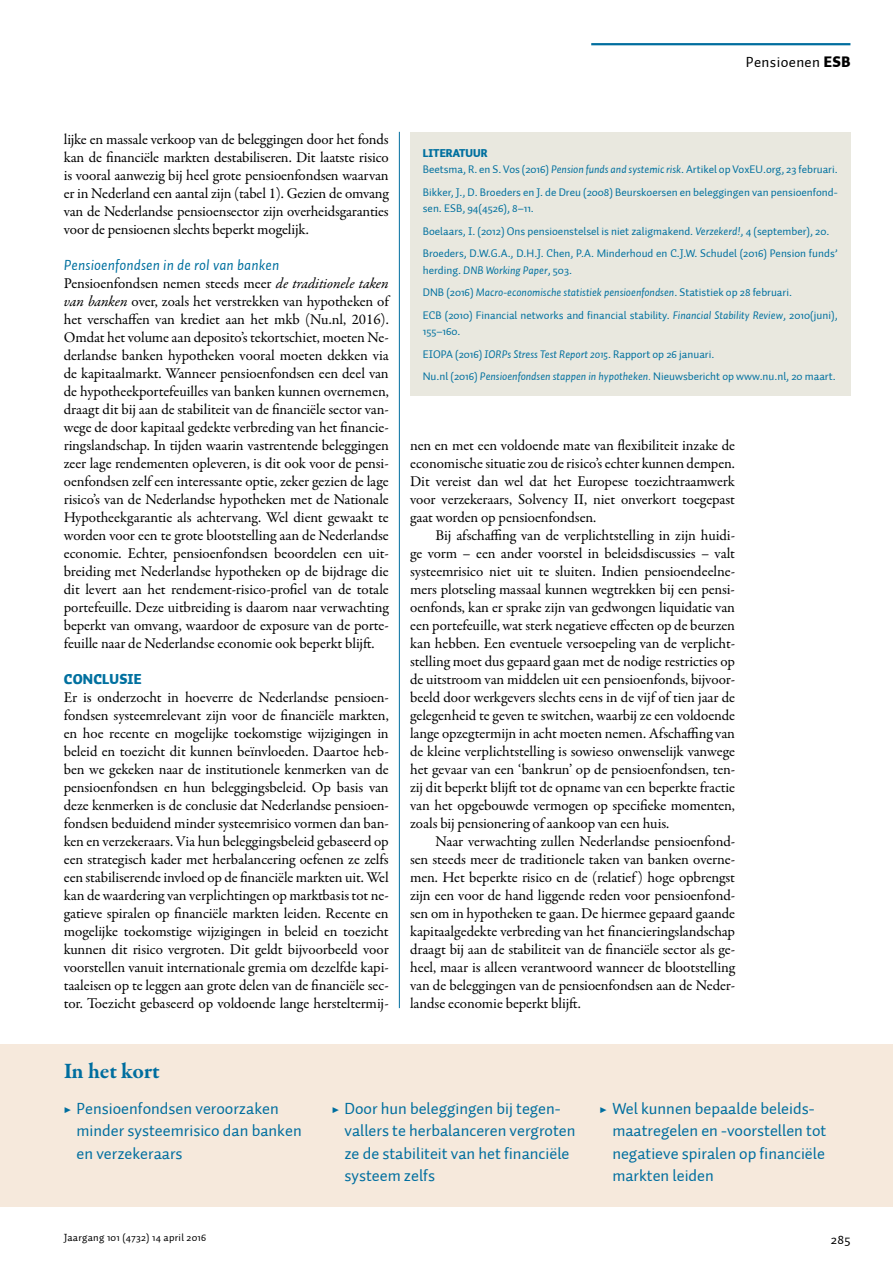
<style>
.page{position:relative;width:893px;height:1263px;background:#fff}
.page>*{position:absolute;margin:0;border:0;box-sizing:border-box;transform-origin:0 0}
.t1{font:700 22.5px "Garamond Premr Pro";letter-spacing:-.01em;color:#006e9f}
.t2{font:16.5px/22.5px "Auto 1";color:#006e9f}
.t3{font:15px/18px "Garamond Premr Pro";letter-spacing:-.005em;color:#000;text-align:justify}
.t4{font:italic 15px "Auto 1";letter-spacing:.01em;color:#00709f}
.t5{font:15px "Auto 1";letter-spacing:.025em;color:#000}
.t6{font:900 14.25px "Auto 1";letter-spacing:.01em;color:#00709f}
.t7{font:13.5px "Auto 1";color:#000}
.t8{font:11.25px/22.5px "Auto 1";color:#00709f}
.t9{font:10.5px "Auto 1";letter-spacing:.025em;color:#000}
.s1{font-weight:900}
.s2{font-style:italic}
.s3{font-family:"Garamond Premr Pro";font-weight:700}
</style>
<div class="page">
<hr style="left:591px;top:43px;width:259px;height:2px;background:#006e9f">
<hr style="left:399px;top:132px;width:1px;height:876px;background:#006e9f">
<div style="left:410px;top:133px;width:440px;height:263px;background:#e9e8df"></div>
<div style="left:0;top:1044px;width:893px;height:162px;background:#f6e9dc"></div>
<p class="t5" style="left:746px;top:53px;width:106px">Pensioenen <span class="s1">ESB</span></p>
<p class="t3" style="left:64px;top:131px;width:326px">lijke en massale verkoop van de beleggingen door het fonds kan de financiële markten destabiliseren. Dit laatste risico is vooral aanwezig bij heel grote pensioenfondsen waarvan er in Nederland een aantal zijn (tabel 1). Gezien de omvang van de Nederlandse pensioensector zijn overheidsgaranties voor de pensioenen slechts beperkt mogelijk.</p>
<p class="t4" style="left:64px;top:255px;width:217px">Pensioenfondsen in de rol van banken</p>
<p class="t3" style="left:64px;top:275px;width:327px">Pensioenfondsen nemen steeds meer <span class="s2">de traditionele taken van banken</span> over, zoals het verstrekken van hypotheken of het verschaffen van krediet aan het mkb (Nu.nl, 2016).<br>Omdat het volume aan deposito’s tekortschiet, moeten Ne&shy;derlandse banken hypotheken vooral moeten dekken via de kapitaalmarkt. Wanneer pensioenfondsen een deel van de hypotheekportefeuilles van banken kunnen overnemen, draagt dit bij aan de stabiliteit van de financiële sector van&shy;wege de door kapitaal gedekte verbreding van het financie&shy;ringslandschap. In tijden waarin vastrentende beleggingen zeer lage rendementen opleveren, is dit ook voor de pensi&shy;oenfondsen zelf een interessante optie, zeker gezien de lage risico’s van de Nederlandse hypotheken met de Nationale Hypotheekgarantie als achtervang. Wel dient gewaakt te worden voor een te grote blootstelling aan de Nederlandse economie. Echter, pensioenfondsen beoordelen een uit&shy;breiding met Nederlandse hypotheken op de bijdrage die dit levert aan het rendement-risico-profiel van de totale portefeuille. Deze uitbreiding is daarom naar verwachting beperkt van omvang, waardoor de exposure van de porte&shy;feuille naar de Nederlandse economie ook beperkt blijft.</p>
<p class="t6" style="left:64px;top:670px;width:79px">CONCLUSIE</p>
<p class="t3" style="left:64px;top:689px;width:327px">Er is onderzocht in hoeverre de Nederlandse pensioen&shy;fondsen systeemrelevant zijn voor de financiële markten, en hoe recente en mogelijke toekomstige wijzigingen in beleid en toezicht dit kunnen beïnvloeden. Daartoe heb&shy;ben we gekeken naar de institutionele kenmerken van de pensioenfondsen en hun beleggingsbeleid. Op basis van deze kenmerken is de conclusie dat Nederlandse pensioen&shy;fondsen beduidend minder systeemrisico vormen dan ban&shy;ken en verzekeraars. Via hun beleggingsbeleid gebaseerd op een strategisch kader met herbalancering oefenen ze zelfs een stabiliserende invloed op de financiële markten uit. Wel kan de waardering van verplichtingen op marktbasis tot ne&shy;gatieve spiralen op financiële markten leiden. Recente en mogelijke toekomstige wijzigingen in beleid en toezicht kunnen dit risico vergroten. Dit geldt bijvoorbeeld voor voorstellen vanuit internationale gremia om dezelfde kapi&shy;taaleisen op te leggen aan grote delen van de financiële sec&shy;tor. Toezicht gebaseerd op voldoende lange hersteltermij-</p>
<p class="t8" style="left:423px;top:145px;width:416px;line-height:16.5px"><span class="s1">LITERATUUR<br></span>Beetsma, R. en S. Vos (2016) <span class="s2">Pension funds and systemic risk</span>. Artikel op VoxEU.org, 23 februari.</p>
<p class="t8" style="left:423px;top:184px;width:416px;line-height:16.5px">Bikker, J., D. Broeders en J. de Dreu (2008) Beurskoersen en beleggingen van pensioenfond&shy;sen. ESB, 94(4526), 8–11.</p>
<p class="t8" style="left:423px;top:220px;width:416px">Boelaars, I. (2012) Ons pensioenstelsel is niet zaligmakend. <span class="s2">Verzekerd!</span>, 4 (september), 20.<br>Broeders, D.W.G.A., D.H.J. Chen, P.A. Minderhoud en C.J.W. Schudel (2016) Pension funds’</p>
<p class="t8" style="left:423px;top:259px;width:416px">herding. <span class="s2">DNB Working Paper</span>, 503.<br>DNB (2016) <span class="s2">Macro-economische statistiek pensioenfondsen</span>. Statistiek op 28 februari.<br>ECB (2010) Financial networks and financial stability. <span class="s2">Financial Stability Review</span>, 2010(juni),</p>
<p class="t8" style="left:423px;top:321px;width:414px">155–160.<br>EIOPA (2016) <span class="s2">IORPs Stress Test Report 2015</span>. Rapport op 26 januari.<br>Nu.nl (2016) <span class="s2">Pensioenfondsen stappen in hypotheken.</span> Nieuwsbericht op www.nu.nl, 20 maart.</p>
<p class="t3" style="left:410px;top:437px;width:327px">nen en met een voldoende mate van flexibiliteit inzake de economische situatie zou de risico’s echter kunnen dempen.<br>Dit vereist dan wel dat het Europese toezichtraamwerk voor verzekeraars, Solvency II, niet onverkort toegepast gaat worden op pensioenfondsen.</p>
<p class="t3" style="left:410px;top:527px;width:327px;text-indent:26px">Bij afschaffing van de verplichtstelling in zijn huidi&shy;ge vorm – een ander voorstel in beleidsdiscussies – valt systeemrisico niet uit te sluiten. Indien pensioendeelne&shy;mers plotseling massaal kunnen wegtrekken bij een pensi&shy;oenfonds, kan er sprake zijn van gedwongen liquidatie van een portefeuille, wat sterk negatieve effecten op de beurzen kan hebben. Een eventuele versoepeling van de verplicht&shy;stelling moet dus gepaard gaan met de nodige restricties op de uitstroom van middelen uit een pensioenfonds, bijvoor&shy;beeld door werkgevers slechts eens in de vijf of tien jaar de gelegenheid te geven te switchen, waarbij ze een voldoende lange opzegtermijn in acht moeten nemen. Afschaffing van de kleine verplichtstelling is sowieso onwenselijk vanwege het gevaar van een ‘bankrun’ op de pensioenfondsen, ten&shy;zij dit beperkt blijft tot de opname van een beperkte fractie van het opgebouwde vermogen op specifieke momenten, zoals bij pensionering of aankoop van een huis.</p>
<p class="t3" style="left:410px;top:833px;width:326px;text-indent:26px">Naar verwachting zullen Nederlandse pensioenfond&shy;sen steeds meer de traditionele taken van banken overne&shy;men. Het beperkte risico en de (relatief ) hoge opbrengst zijn een voor de hand liggende reden voor pensioenfond&shy;sen om in hypotheken te gaan. De hiermee gepaard gaande kapitaalgedekte verbreding van het financieringslandschap draagt bij aan de stabiliteit van de financiële sector als ge&shy;heel, maar is alleen verantwoord wanneer de blootstelling van de beleggingen van de pensioenfondsen aan de Neder&shy;landse economie beperkt blijft.</p>
<h1 class="t1" style="left:64px;top:1057px;width:98px">In het kort</h1>
<p class="t2" style="left:77px;top:1097px;width:227px;text-indent:-13px"><span class="s3">▶</span> Pensioenfondsen veroorzaken minder systeemrisico dan banken en verzekeraars</p>
<p class="t2" style="left:344px;top:1097px;width:233px;text-indent:-13px"><span class="s3">▶</span> Door hun beleggingen bij tegen&shy;vallers te herbalanceren vergroten ze de stabiliteit van het financiële systeem zelfs</p>
<p class="t2" style="left:612px;top:1097px;width:215px;text-indent:-13px"><span class="s3">▶</span> Wel kunnen bepaalde beleids&shy;maatregelen en -voorstellen tot negatieve spiralen op financiële markten leiden</p>
<p class="t9" style="left:64px;top:1231px;width:144px">Jaargang 101 (4732) 14 april 2016</p>
<p class="t7" style="left:831px;top:1231px;width:21px">285</p>
</div>
